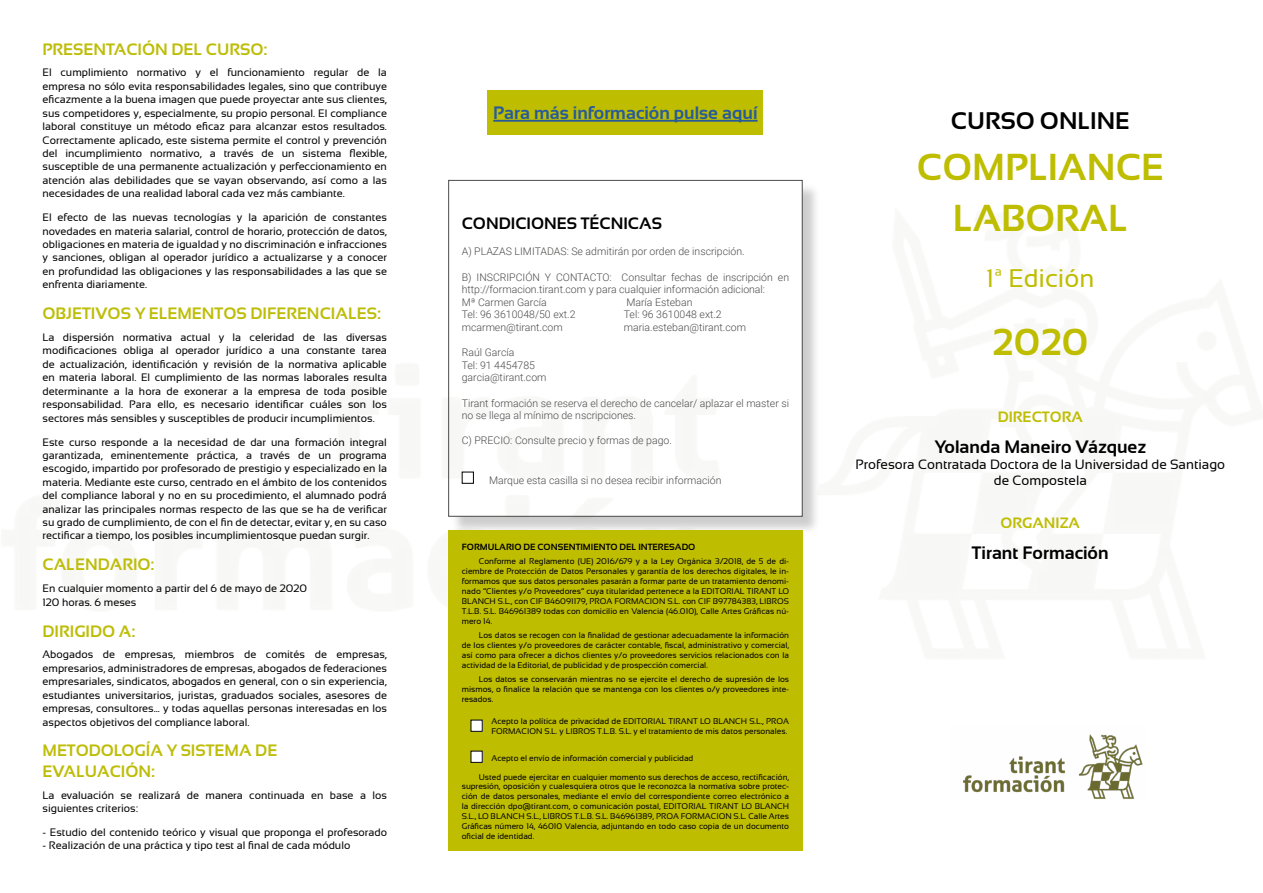
<style>
.page{position:relative;width:1263px;height:893px;background:#fff}
.page>*{position:absolute;margin:0;border:0;box-sizing:border-box;transform-origin:0 0}
.t1{font:700 37.5px/51px "Sansation";color:#bebd00;text-align:center}
.t2{font:25.5px "Sansation";color:#bebd00}
.t3{font:700 24px "Sansation";color:#000}
.t4{font:700 18px "Sansation";color:#000}
.t5{font:700 18px "Sansation";color:#275b9b}
.t6{font:700 16.5px/20.2px "Sansation";color:#bdbd08}
.t7{font:700 16.5px "Sansation";color:#000}
.t8{font:700 15px "Sansation";color:#bebd00}
.t9{font:13.5px/16.2px "Sansation";color:#000;text-align:center}
.t10{font:10.8px/13.4px "Sansation";color:#000;text-align:justify}
.t11{font:300 10.5px/12.6px "Roboto";color:#4a4a49}
.t12{font:700 9px "Sansation";color:#000}
.t13{font:8.25px/9.9px "Sansation";color:#000;text-align:justify}
</style>
<div class="page">
<img style="left:963px;top:734px;width:180px;height:65px">
<div style="left:451px;top:182px;width:370px;height:353px;background:#000;opacity:.2"></div>
<div style="left:449px;top:180px;width:353px;height:336px;background:#fff"></div>
<div style="left:462px;top:472px;width:12px;height:12px;border:1px solid #000"></div>
<div style="left:448px;top:180px;width:355px;height:337px;border:1px solid #4a4a49"></div>
<div style="left:448px;top:530px;width:355px;height:320px;background:#bebd00"></div>
<div style="left:471px;top:720px;width:11px;height:11px;background:#fff"></div>
<div style="left:471px;top:720px;width:12px;height:12px;border:1px solid #000"></div>
<div style="left:471px;top:751px;width:11px;height:11px;background:#fff"></div>
<div style="left:471px;top:751px;width:12px;height:12px;border:1px solid #000"></div>
<div style="left:488px;top:90px;width:275px;height:45px;background:#bebd00"></div>
<hr style="left:493px;top:120px;width:265px;height:2px;background:#275b9b">
<h3 class="t6" style="left:43px;top:39px;width:226px">PRESENTACIÓN DEL CURSO:</h3>
<p class="t10" style="left:43px;top:66px;width:346px">El cumplimiento normativo y el funcionamiento regular de la empresa no sólo evita responsabilidades legales, sino que contribuye eficazmente a la buena imagen que puede proyectar ante sus clientes, sus competidores y, especialmente, su propio personal. El compliance laboral constituye un método eficaz para alcanzar estos resultados.<br>Correctamente aplicado, este sistema permite el control y prevención del incumplimiento normativo, a través de un sistema flexible, susceptible de una permanente actualización y perfeccionamiento en atención alas debilidades que se vayan observando, así como a las necesidades de una realidad laboral cada vez más cambiante.</p>
<p class="t10" style="left:43px;top:211px;width:346px">El efecto de las nuevas tecnologías y la aparición de constantes novedades en materia salarial, control de horario, protección de datos, obligaciones en materia de igualdad y no discriminación e infracciones y sanciones, obligan al operador jurídico a actualizarse y a conocer en profundidad las obligaciones y las responsabilidades a las que se enfrenta diariamente.</p>
<h3 class="t6" style="left:43px;top:303px;width:340px">OBJETIVOS Y ELEMENTOS DIFERENCIALES:</h3>
<p class="t10" style="left:43px;top:331px;width:346px">La dispersión normativa actual y la celeridad de las diversas modificaciones obliga al operador jurídico a una constante tarea de actualización, identificación y revisión de la normativa aplicable en materia laboral. El cumplimiento de las normas laborales resulta determinante a la hora de exonerar a la empresa de toda posible responsabilidad. Para ello, es necesario identificar cuáles son los sectores más sensibles y susceptibles de producir incumplimientos.</p>
<p class="t10" style="left:43px;top:435px;width:346px">Este curso responde a la necesidad de dar una formación integral garantizada, eminentemente práctica, a través de un programa escogido, impartido por profesorado de prestigio y especializado en la materia. Mediante este curso, centrado en el ámbito de los contenidos del compliance laboral y no en su procedimiento, el alumnado podrá analizar las principales normas respecto de las que se ha de verificar su grado de cumplimiento, de con el fin de detectar, evitar y, en su caso rectificar a tiempo, los posibles incumplimientosque puedan surgir.</p>
<h3 class="t6" style="left:43px;top:554px;width:114px">CALENDARIO:</h3>
<p class="t10" style="left:43px;top:582px;width:266px">En cualquier momento a partir del 6 de mayo de 2020<br>120 horas. 6 meses</p>
<h3 class="t6" style="left:43px;top:621px;width:94px">DIRIGIDO A:</h3>
<p class="t10" style="left:43px;top:648px;width:346px">Abogados de empresas, miembros de comités de empresas, empresarios, administradores de empresas, abogados de federaciones empresariales, sindicatos, abogados en general, con o sin experiencia, estudiantes universitarios, juristas, graduados sociales, asesores de empresas, consultores... y todas aquellas personas interesadas en los aspectos objetivos del compliance laboral.</p>
<h3 class="t6" style="left:43px;top:740px;width:236px">METODOLOGÍA Y SISTEMA DE<br>EVALUACIÓN:</h3>
<p class="t10" style="left:43px;top:788px;width:346px">La evaluación se realizará de manera continuada en base a los siguientes criterios:</p>
<p class="t10" style="left:43px;top:826px;width:346px">- Estudio del contenido teórico y visual que proponga el profesorado</p>
<p class="t10" style="left:43px;top:839px;width:309px">- Realización de una práctica y tipo test al final de cada módulo</p>
<h3 class="t5" style="left:493px;top:103px;width:266px">Para más información pulse aquí</h3>
<h3 class="t7" style="left:462px;top:214px;width:202px">CONDICIONES TÉCNICAS</h3>
<p class="t11" style="left:462px;top:245px;width:284px">A) PLAZAS LIMITADAS: Se admitirán por orden de inscripción.</p>
<p class="t11" style="left:462px;top:270px;width:329px">B) INSCRIPCIÓN Y CONTACTO: Consultar fechas de inscripción en http://formacion.tirant.com y para cualquier información adicional:<br>Mª Carmen García</p>
<p class="t11" style="left:626px;top:295px;width:68px">María Esteban</p>
<p class="t11" style="left:462px;top:308px;width:115px">Tel: 96 3610048/50 ext.2</p>
<p class="t11" style="left:624px;top:308px;width:99px">Tel: 96 3610048 ext.2</p>
<p class="t11" style="left:462px;top:321px;width:102px">mcarmen@tirant.com</p>
<p class="t11" style="left:624px;top:321px;width:124px">maria.esteban@tirant.com</p>
<p class="t11" style="left:462px;top:346px;width:86px">Raúl García<br>Tel: 91 4454785 garcia@tirant.com</p>
<p class="t11" style="left:462px;top:396px;width:329px">Tirant formación se reserva el derecho de cancelar/ aplazar el master si no se llega al mínimo de nscripciones.</p>
<p class="t11" style="left:462px;top:434px;width:212px">C) PRECIO: Consulte precio y formas de pago.</p>
<p class="t11" style="left:489px;top:473px;width:234px">Marque esta casilla si no desea recibir información</p>
<p class="t12" style="left:462px;top:542px;width:235px">FORMULARIO DE CONSENTIMIENTO DEL INTERESADO</p>
<p class="t13" style="left:462px;top:557px;width:329px;text-indent:17px">Conforme al Reglamento (UE) 2016/679 y a la Ley Orgánica 3/2018, de 5 de di&shy;ciembre de Protección de Datos Personales y garantía de los derechos digitales, le in&shy;formamos que sus datos personales pasarán a formar parte de un tratamiento denomi&shy;nado “Clientes y/o Proveedores” cuya titularidad pertenece a la EDITORIAL TIRANT LO BLANCH S.L., con CIF B46091179, PROA FORMACION S.L. con CIF B97784383, LIBROS T.L.B. S.L. B46961389 todas con domicilio en Valencia (46.010), Calle Artes Gráficas nú&shy;mero 14.</p>
<p class="t13" style="left:462px;top:630px;width:329px;text-indent:17px">Los datos se recogen con la finalidad de gestionar adecuadamente la información de los clientes y/o proveedores de carácter contable, fiscal, administrativo y comercial, así como para ofrecer a dichos clientes y/o proveedores servicios relacionados con la actividad de la Editorial, de publicidad y de prospección comercial.</p>
<p class="t13" style="left:462px;top:674px;width:329px;text-indent:17px">Los datos se conservarán mientras no se ejercite el derecho de supresión de los mismos, o finalice la relación que se mantenga con los clientes o/y proveedores inte&shy;resados.</p>
<p class="t13" style="left:491px;top:716px;width:299px">Acepto la política de privacidad de EDITORIAL TIRANT LO BLANCH S.L., PROA<br>FORMACION S.L. y LIBROS T.L.B. S.L. y el tratamiento de mis datos personales.</p>
<p class="t13" style="left:491px;top:753px;width:203px">Acepto el envío de información comercial y publicidad</p>
<p class="t13" style="left:462px;top:772px;width:329px;text-indent:17px">Usted puede ejercitar en cualquier momento sus derechos de acceso, rectificación, supresión, oposición y cualesquiera otros que le reconozca la normativa sobre protec&shy;ción de datos personales, mediante el envío del correspondiente correo electrónico a la dirección dpo@tirant.com, o comunicación postal, EDITORIAL TIRANT LO BLANCH S.L., LO BLANCH S.L., LIBROS T.L.B. S.L. B46961389, PROA FORMACION S.L. Calle Artes Gráficas número 14, 46010 Valencia, adjuntando en todo caso copia de un documento oficial de identidad.</p>
<h3 class="t3" style="left:951px;top:108px;width:180px">CURSO ONLINE</h3>
<h1 class="t1" style="left:917px;top:142px;width:248px">COMPLIANCE<br>LABORAL</h1>
<h2 class="t2" style="left:986px;top:264px;width:110px">1ª Edición</h2>
<h1 class="t1" style="left:992px;top:317px;width:98px">2020</h1>
<h3 class="t8" style="left:998px;top:409px;width:87px">DIRECTORA</h3>
<h3 class="t4" style="left:934px;top:436px;width:213px">Yolanda Maneiro Vázquez</h3>
<p class="t9" style="left:855px;top:456px;width:371px">Profesora Contratada Doctora de la Universidad de Santiago de Compostela</p>
<h3 class="t8" style="left:1000px;top:515px;width:81px">ORGANIZA</h3>
<h3 class="t4" style="left:972px;top:542px;width:138px">Tirant Formación</h3>
</div>
